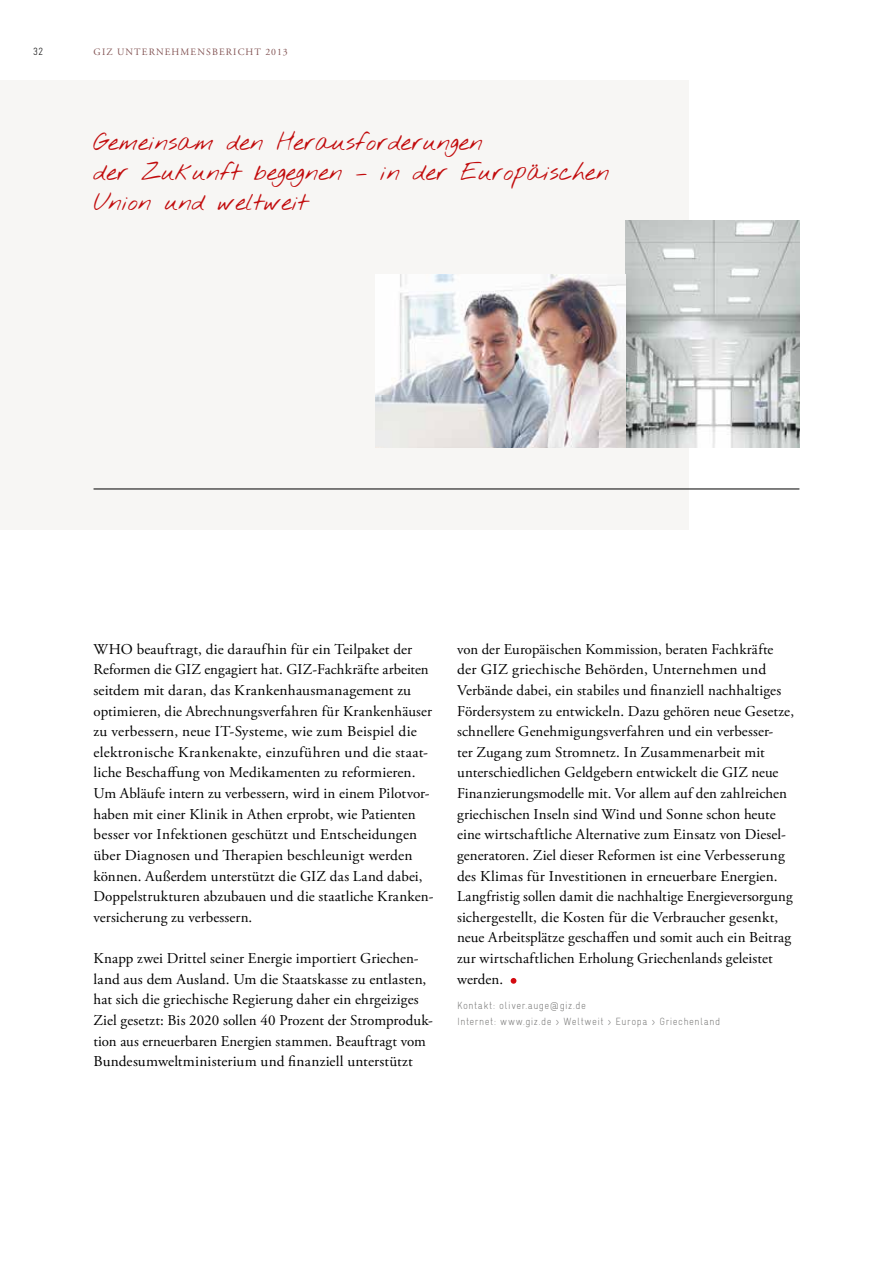
<style>
.page{position:relative;width:893px;height:1263px;background:#fff}
.page>*{position:absolute;margin:0;border:0;box-sizing:border-box;transform-origin:0 0}
.t1{font:19.5px/30px "Nothing You Could Do";color:#c20c0d}
.t2{font:15px/20.7px "Adobe Garamond Pro";letter-spacing:.01em;color:#000}
.t3{font:300 condensed 10.5px/16.2px "Gravur";letter-spacing:.05em;color:#7b7b7a}
.t4{font:300 condensed 10.5px "Gravur";color:#000}
.t5{font:9.75px "Adobe Garamond Pro";letter-spacing:.115em;color:#815252}
</style>
<div class="page">
<div style="left:0;top:81px;width:689px;height:449px;background:#f7f6f4"></div>
<img style="left:625px;top:220px;width:174px;height:227px">
<img style="left:376px;top:275px;width:249px;height:172px">
<hr style="left:94px;top:489px;width:705px;height:1px;background:#000">
<svg style="left:511px;top:978px;width:5px;height:6px"></svg>
<p class="t4" style="left:33px;top:46px;width:12px">32</p>
<p class="t5" style="left:94px;top:46px;width:196px">GIZ Unternehmensbericht 2013</p>
<h1 class="t1" style="left:94px;top:129px;width:517px">Gemeinsam den Herausforderungen<br>der Zukunft begegnen – in der Europäischen<br>Union und weltweit</h1>
<p class="t2" style="left:94px;top:639px;width:341px;text-indent:43px">beauftragt, die daraufhin für ein Teilpaket der -Reformen die GIZ engagiert hat. GIZ-Fachkräfte arbeiten seitdem mit daran, das Krankenhausmanagement zu optimieren, die Abrechnungsverfahren für Krankenhäuser zu verbessern, neue IT-Systeme, wie zum Beispiel die elektronische Krankenakte, einzuführen und die staat&shy;liche Beschaffung von Medikamenten zu reformieren.<br>Um Abläufe intern zu verbessern, wird in einem Pilotvor&shy;haben mit einer Klinik in Athen erprobt, wie Patienten besser vor Infektionen geschützt und Entscheidungen über Diagnosen und Therapien beschleunigt werden können. Außerdem unterstützt die GIZ das Land dabei, Doppelstrukturen abzubauen und die staatliche Kranken&shy;versicherung zu verbessern.</p>
<p class="t2" style="left:94px;top:948px;width:340px">Knapp zwei Drittel seiner Energie importiert Griechen&shy;land aus dem Ausland. Um die Staatskasse zu entlasten, hat sich die griechische Regierung daher ein ehrgeiziges Ziel gesetzt: Bis 2020 sollen 40 Prozent der Stromproduk&shy;tion aus erneuerbaren Energien stammen. -B eauftragt vom Bundesumweltministerium und finanziell unterstützt</p>
<p class="t2" style="left:94px;top:639px;width:14px">WHO</p>
<p class="t2" style="left:457px;top:639px;width:338px">von der Europäischen Kommission, beraten Fachkräfte der GIZ griechische Behörden, Unternehmen und Verbände dabei, ein stabiles und finanziell nachhaltiges Fördersystem zu entwickeln. Dazu gehören neue Gesetze, schnellere Genehmigungsverfahren und ein verbesser-<br>ter Zugang zum Stromnetz. In Zusammenarbeit mit unterschiedlichen Geldgebern entwickelt die GIZ neue Finanzierungsmodelle mit. Vor allem auf den zahlreichen griechischen Inseln sind Wind und Sonne schon heute eine wirtschaftliche Alternative zum Einsatz von Diesel&shy;generatoren. Ziel dieser Reformen ist eine Verbesserung des Klimas für Investitionen in erneuerbare -Energien.<br>Langfristig sollen damit die nachhaltige Energieversorgung sichergestellt, die Kosten für die Verbraucher gesenkt, neue Arbeitsplätze geschaffen und somit auch ein Beitrag zur wirtschaftlichen Erholung Griechenlands geleistet werden.</p>
<p class="t3" style="left:457px;top:997px;width:265px">Kontakt: oliver.auge@giz.de<br>Internet: www.giz.de &gt; Weltweit &gt; Europa &gt; Griechenland</p>
</div>
